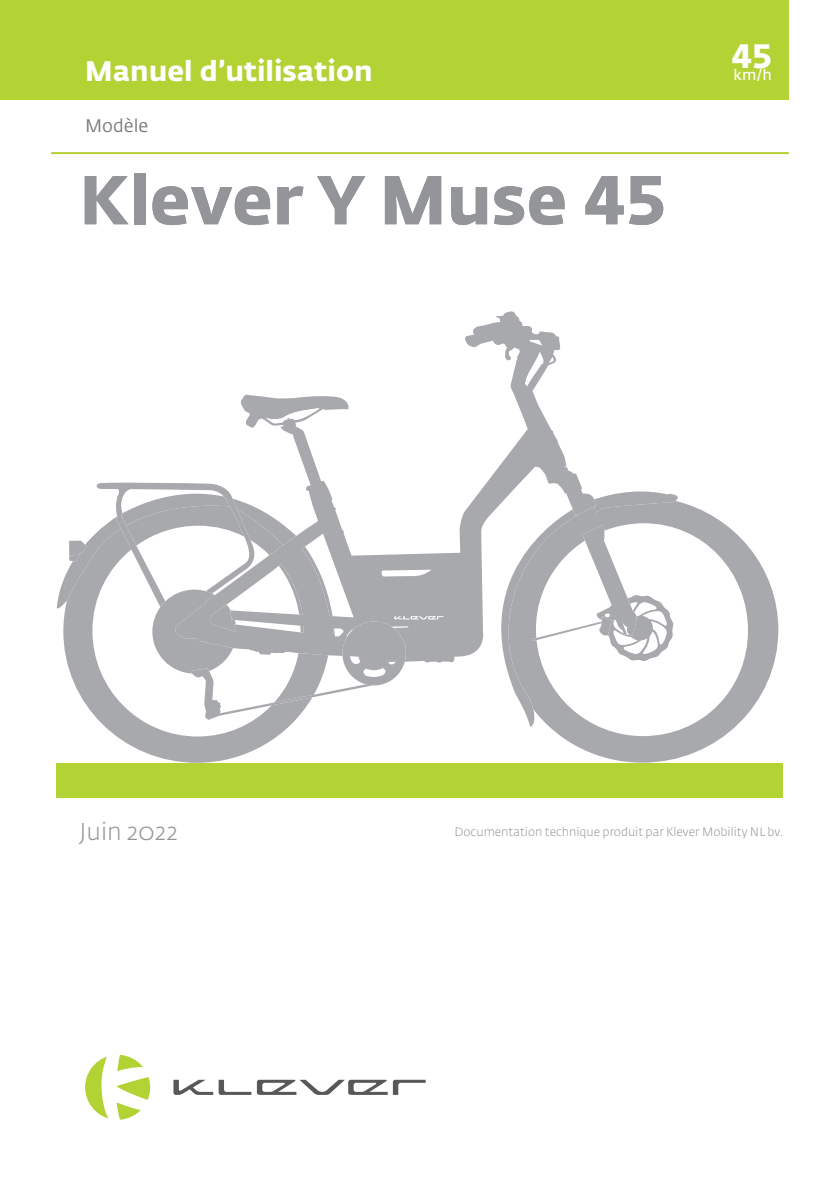
<style>
.page{position:relative;width:840px;height:1191px;background:#fff}
.page>*{position:absolute;margin:0;border:0;box-sizing:border-box;transform-origin:0 0}
.t1{font:700 68px "Fedra Sans Std";color:#939598}
.t2{font:700 33.4px "Fedra Sans Std";color:#fff}
.t3{font:700 28px "Fedra Sans Std";color:#fff}
.t4{font:300 24px "Fedra Sans Std";color:#939598}
.t5{font:18px "Fedra Sans Std";color:#787a7d}
.t6{font:14.8px "Fedra Sans Std";color:#fff}
.t7{font:300 12px "Fedra Sans Std";color:#939598}
</style>
<div class="page">
<svg style="left:116px;top:1077px;width:34px;height:42px"></svg>
<svg style="left:117px;top:1054px;width:26px;height:17px"></svg>
<svg style="left:85px;top:1056px;width:23px;height:62px"></svg>
<svg style="left:257px;top:1079px;width:168px;height:16px"></svg>
<svg style="left:173px;top:1079px;width:78px;height:16px"></svg>
<div style="left:57px;top:763px;width:725px;height:34px;background:#b3d234"></div>
<hr style="left:51px;top:152px;width:737px;height:2px;background:#b3d234">
<div style="left:0;top:0;width:788px;height:99px;background:#b3d234"></div>
<svg style="left:98px;top:720px;width:197px;height:43px;fill:#a8a9ad"></svg>
<svg style="left:550px;top:502px;width:227px;height:260px"></svg>
<svg style="left:241px;top:311px;width:341px;height:352px"></svg>
<svg style="left:466px;top:491px;width:213px;height:236px"></svg>
<svg style="left:265px;top:408px;width:54px;height:15px"></svg>
<svg style="left:57px;top:482px;width:386px;height:238px"></svg>
<h3 class="t3" style="left:85px;top:54px;width:289px">Manuel d’utilisation</h3>
<h3 class="t5" style="left:85px;top:114px;width:65px">Modèle</h3>
<h1 class="t1" style="left:79px;top:158px;width:587px">Klever Y Muse 45</h1>
<h2 class="t2" style="left:731px;top:35px;width:42px">45</h2>
<p class="t6" style="left:733px;top:66px;width:40px">km/h</p>
<h3 class="t4" style="left:79px;top:816px;width:100px">Juin 2022</h3>
<p class="t7" style="left:454px;top:824px;width:330px">Documentation technique produit par Klever Mobility NL bv.</p>
</div>
